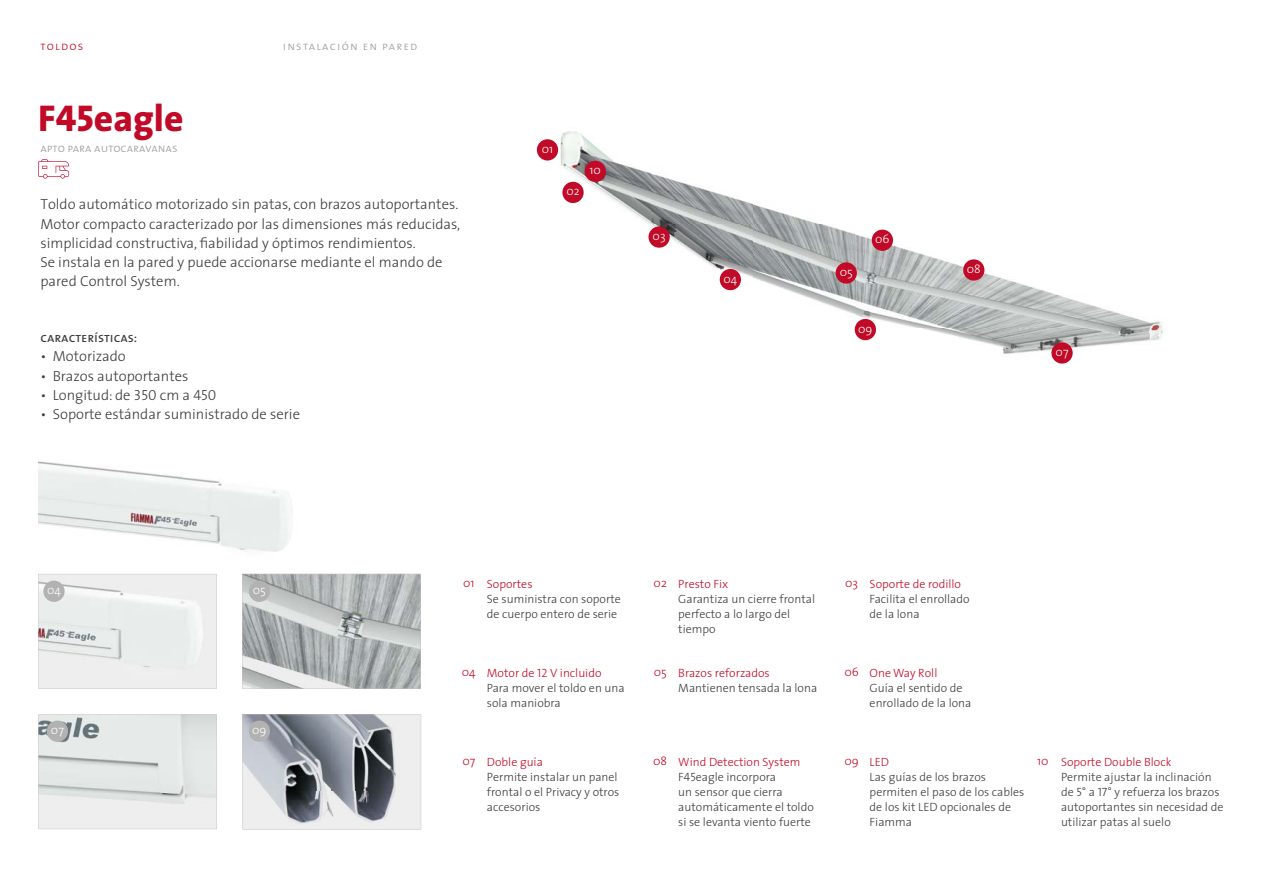
<style>
.page{position:relative;width:1263px;height:893px;background:#fff}
.page>*{position:absolute;margin:0;border:0;box-sizing:border-box;transform-origin:0 0}
.t1{font:800 37.5px "The Sans";color:#c10a27}
.t2{font:300 14.7px/19.2px "The Sans";color:#3c3c3b}
.t3{font:13.5px "The Sans Regular Caps";color:#3c3c3b}
.t4{font:300 12px/14.9px "The Sans";color:#3c3c3b}
.t5{font:300 12px "The Sans";color:#c10a27}
.t6{font:300 12px "The Sans";color:#fff}
.t7{font:12px "The Sans Light Caps";color:#9d9d9c}
.t8{font:12px "The Sans Light Caps";letter-spacing:.1em;color:#9d9d9c}
.t9{font:12px "The Sans Light Caps";letter-spacing:.1em;color:#c10a27}
.s1{font-family:"The Sans Extra Bold Caps";font-weight:400}
.s2{font-family:"The Sans Light Caps";font-weight:400}
.s3{color:#c10a27}
.s4{font-family:"The Sans Light Caps";font-weight:400;color:#c10a27}
</style>
<div class="page">
<img style="left:38px;top:461px;width:253px;height:91px">
<svg style="left:38px;top:159px;width:31px;height:20px"></svg>
<svg style="left:242px;top:574px;width:179px;height:115px;background:#b3b7b8"></svg>
<svg style="left:38px;top:574px;width:179px;height:115px;background:#e9ebea"></svg>
<svg style="left:38px;top:714px;width:179px;height:115px;background:#e0e3e3"></svg>
<svg style="left:243px;top:715px;width:178px;height:114px;background:#a4a8ad"></svg>
<div style="left:249px;top:720px;width:21px;height:22px;background:#b3b2b2;border-radius:50%"></div>
<div style="left:47px;top:720px;width:21px;height:22px;background:#b3b2b2;border-radius:50%"></div>
<div style="left:43px;top:581px;width:22px;height:21px;background:#b3b2b2;border-radius:50%"></div>
<div style="left:249px;top:581px;width:21px;height:21px;background:#b3b2b2;border-radius:50%"></div>
<img style="left:554px;top:131px;width:609px;height:233px">
<div style="left:836px;top:262px;width:21px;height:22px;background:#c10a27;border-radius:50%"></div>
<div style="left:872px;top:230px;width:21px;height:21px;background:#c10a27;border-radius:50%"></div>
<div style="left:963px;top:259px;width:21px;height:22px;background:#c10a27;border-radius:50%"></div>
<div style="left:585px;top:161px;width:21px;height:21px;background:#c10a27;border-radius:50%"></div>
<div style="left:720px;top:269px;width:21px;height:21px;background:#c10a27;border-radius:50%"></div>
<div style="left:1051px;top:342px;width:22px;height:22px;background:#c10a27;border-radius:50%"></div>
<div style="left:855px;top:319px;width:21px;height:21px;background:#c10a27;border-radius:50%"></div>
<div style="left:537px;top:139px;width:21px;height:22px;background:#c10a27;border-radius:50%"></div>
<div style="left:562px;top:182px;width:22px;height:21px;background:#c10a27;border-radius:50%"></div>
<div style="left:648px;top:226px;width:22px;height:22px;background:#c10a27;border-radius:50%"></div>
<p class="t9" style="left:40px;top:39px;width:44px">toldos</p>
<p class="t8" style="left:283px;top:39px;width:136px">instalación en pared</p>
<h1 class="t1" style="left:38px;top:86px;width:147px"><span class="s1">F45</span>eagle</h1>
<p class="t7" style="left:40px;top:141px;width:139px">apto para autocaravanas</p>
<p class="t2" style="left:40px;top:194px;width:421px">Toldo automático motorizado sin patas, con brazos autoportantes.<br>Motor compacto caracterizado por las dimensiones más reducidas, simplicidad constructiva, fiabilidad y óptimos rendimientos.<br>Se instala en la pared y puede accionarse mediante el mando de pared Control System.</p>
<p class="t3" style="left:40px;top:330px;width:98px">características:</p>
<p class="t2" style="left:40px;top:346px;width:87px">• Motorizado</p>
<p class="t2" style="left:40px;top:365px;width:150px">• Brazos autoportantes</p>
<p class="t2" style="left:40px;top:385px;width:178px">• Longitud: de <span class="s2">350</span> cm a <span class="s2">450</span></p>
<p class="t2" style="left:40px;top:404px;width:261px">• Soporte estándar suministrado de serie</p>
<p class="t6" style="left:542px;top:139px;width:13px">01</p>
<p class="t6" style="left:566px;top:181px;width:15px">02</p>
<p class="t6" style="left:590px;top:160px;width:13px">10</p>
<p class="t6" style="left:653px;top:226px;width:14px">03</p>
<p class="t6" style="left:723px;top:269px;width:15px">04</p>
<p class="t6" style="left:840px;top:262px;width:15px">05</p>
<p class="t6" style="left:875px;top:229px;width:16px">06</p>
<p class="t6" style="left:858px;top:319px;width:16px">09</p>
<p class="t6" style="left:967px;top:259px;width:15px">08</p>
<p class="t6" style="left:1055px;top:342px;width:14px">07</p>
<p class="t6" style="left:47px;top:580px;width:15px">04</p>
<p class="t6" style="left:253px;top:580px;width:15px">05</p>
<p class="t6" style="left:51px;top:720px;width:14px">07</p>
<p class="t6" style="left:252px;top:720px;width:16px">09</p>
<p class="t5" style="left:463px;top:573px;width:13px">01</p>
<p class="t5" style="left:487px;top:574px;width:47px">Soportes</p>
<p class="t4" style="left:487px;top:591px;width:135px">Se suministra con soporte de cuerpo entero de serie</p>
<p class="t5" style="left:462px;top:662px;width:15px">04</p>
<p class="t4" style="left:487px;top:665px;width:139px"><span class="s3">Motor de</span> <span class="s4">12</span> <span class="s3">V incluido<br></span>Para mover el toldo en una sola maniobra</p>
<p class="t5" style="left:678px;top:574px;width:52px">Presto Fix</p>
<p class="t4" style="left:678px;top:591px;width:138px">Garantiza un cierre frontal perfecto a lo largo del tiempo</p>
<p class="t5" style="left:654px;top:573px;width:15px">02</p>
<p class="t5" style="left:845px;top:573px;width:14px">03</p>
<p class="t5" style="left:870px;top:574px;width:93px">Soporte de rodillo</p>
<p class="t4" style="left:870px;top:591px;width:102px">Facilita el enrollado de la lona</p>
<p class="t5" style="left:654px;top:662px;width:15px">05</p>
<p class="t5" style="left:844px;top:662px;width:16px">06</p>
<p class="t5" style="left:678px;top:663px;width:93px">Brazos reforzados</p>
<p class="t4" style="left:678px;top:680px;width:140px">Mantienen tensada la lona</p>
<p class="t5" style="left:870px;top:663px;width:69px">One Way Roll</p>
<p class="t4" style="left:870px;top:680px;width:103px">Guía el sentido de enrollado de la lona</p>
<p class="t5" style="left:462px;top:751px;width:14px">07</p>
<p class="t5" style="left:653px;top:751px;width:15px">08</p>
<p class="t5" style="left:844px;top:751px;width:16px">09</p>
<p class="t5" style="left:487px;top:752px;width:58px">Doble guía</p>
<p class="t4" style="left:487px;top:769px;width:134px">Permite instalar un panel frontal o el Privacy y otros accesorios</p>
<p class="t4" style="left:678px;top:755px;width:137px"><span class="s3">Wind Detection System<br></span><span class="s2">F45</span>eagle incorpora<br>un sensor que cierra automáticamente el toldo si se levanta viento fuerte</p>
<p class="t5" style="left:870px;top:752px;width:21px">LED</p>
<p class="t4" style="left:870px;top:769px;width:156px">Las guías de los brazos permiten el paso de los cables de los kit LED opcionales de<br>Fiamma</p>
<p class="t5" style="left:1037px;top:751px;width:13px">10</p>
<p class="t5" style="left:1061px;top:752px;width:112px">Soporte Double Block</p>
<p class="t4" style="left:1061px;top:769px;width:164px">Permite ajustar la inclinación de <span class="s2">5°</span> a <span class="s2">17°</span> y refuerza los brazos autoportantes sin necesidad de utilizar patas al suelo</p>
</div>
